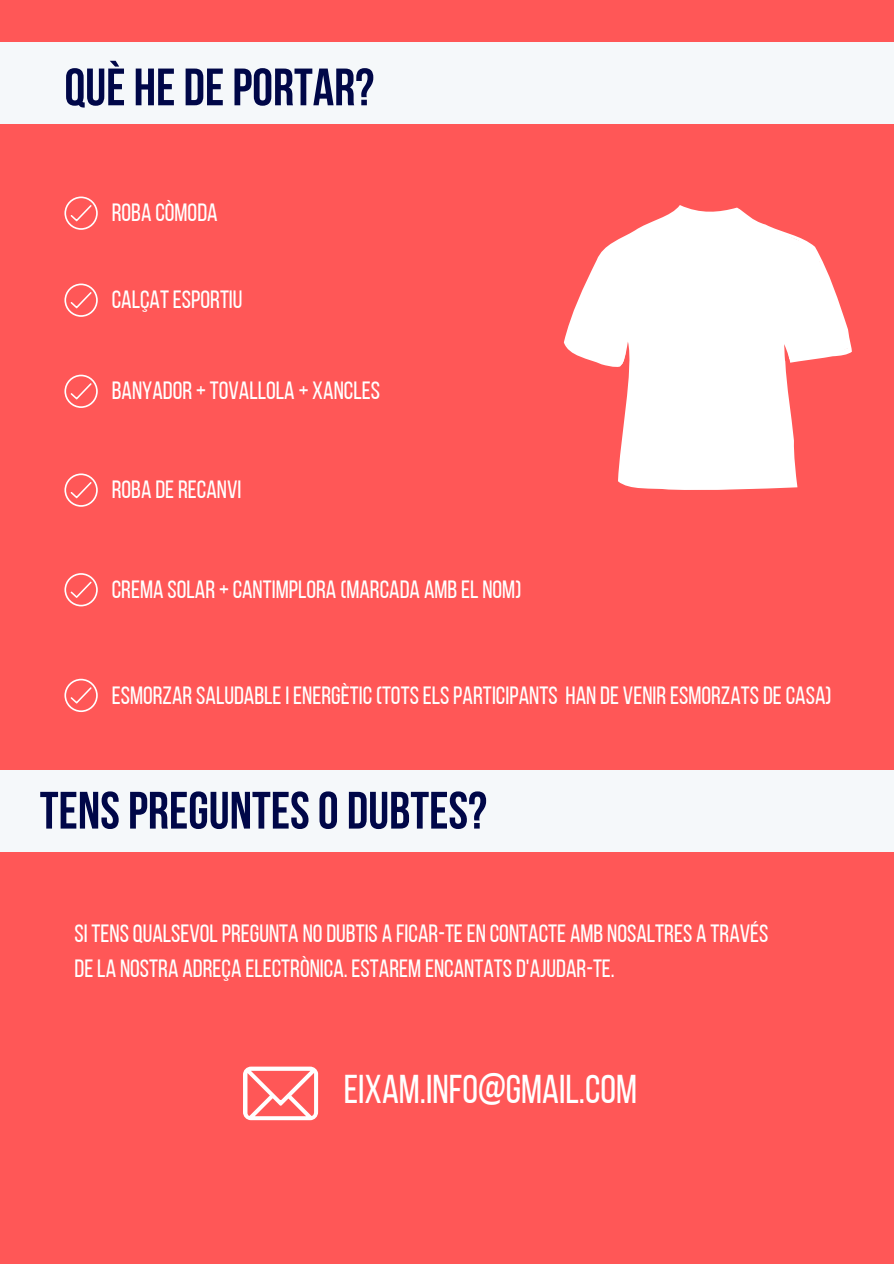
<style>
.page{position:relative;width:894px;height:1264px;background:#fff}
.page>*{position:absolute;margin:0;border:0;box-sizing:border-box;transform-origin:0 0}
.t1{font:700 52.5px "Bebas Neue";color:#000748}
.t2{font:40.05px "Bebas Neue";color:#fff}
.t3{font:24.9px/34.8px "Bebas Neue";color:#fff}
</style>
<div class="page">
<div style="left:0;top:0;width:893px;height:1263px;background:#ff5757"></div>
<div style="left:0;top:42px;width:893px;height:82px;background:#f5f8fa"></div>
<svg style="left:564px;top:205px;width:287px;height:285px;fill:#fff"></svg>
<svg style="left:64px;top:196px;width:34px;height:34px"></svg>
<svg style="left:64px;top:283px;width:34px;height:34px"></svg>
<svg style="left:64px;top:473px;width:34px;height:34px"></svg>
<svg style="left:64px;top:573px;width:34px;height:33px"></svg>
<svg style="left:64px;top:678px;width:34px;height:34px"></svg>
<svg style="left:243px;top:1066px;width:75px;height:54px"></svg>
<div style="left:0;top:770px;width:893px;height:81px;background:#f5f8fa"></div>
<svg style="left:64px;top:374px;width:34px;height:34px"></svg>
<h1 class="t1" style="left:64px;top:66px;width:311px">QUÈ HE DEPORTAR?</h1>
<p class="t3" style="left:112px;top:198px;width:107px">ROBA CÒMODA</p>
<p class="t3" style="left:112px;top:285px;width:132px">CALÇATESPORTIU</p>
<p class="t3" style="left:112px;top:376px;width:270px">BANYADOR+TOVALLOLA + XANCLES</p>
<p class="t3" style="left:112px;top:474px;width:131px">ROBA DERECANVI</p>
<p class="t3" style="left:112px;top:574px;width:411px">CREMA SOLAR+CANTIMPLORA (MARCADA AMBEL NOM)</p>
<p class="t3" style="left:112px;top:680px;width:721px">ESMORZARSALUDABLEI ENERGÈTIC(TOTSELSPARTICIPANTS HAN DE VENIRESMORZATSDECASA)</p>
<p class="t1" style="left:40px;top:789px;width:448px">TENSPREGUNTESO DUBTES?</p>
<p class="t3" style="left:75px;top:918px;width:695px">SI TENSQUALSEVOLPREGUNTA NODUBTIS A FICAR-TEEN CONTACTE AMB NOSALTRES A TRAVÉS<br>DELA NOSTRA ADREÇA ELECTRÒNICA. ESTAREM ENCANTATSD'AJUDAR-TE.</p>
<p class="t2" style="left:344px;top:1073px;width:294px">EIXAM.INFO@GMAIL.COM</p>
</div>
